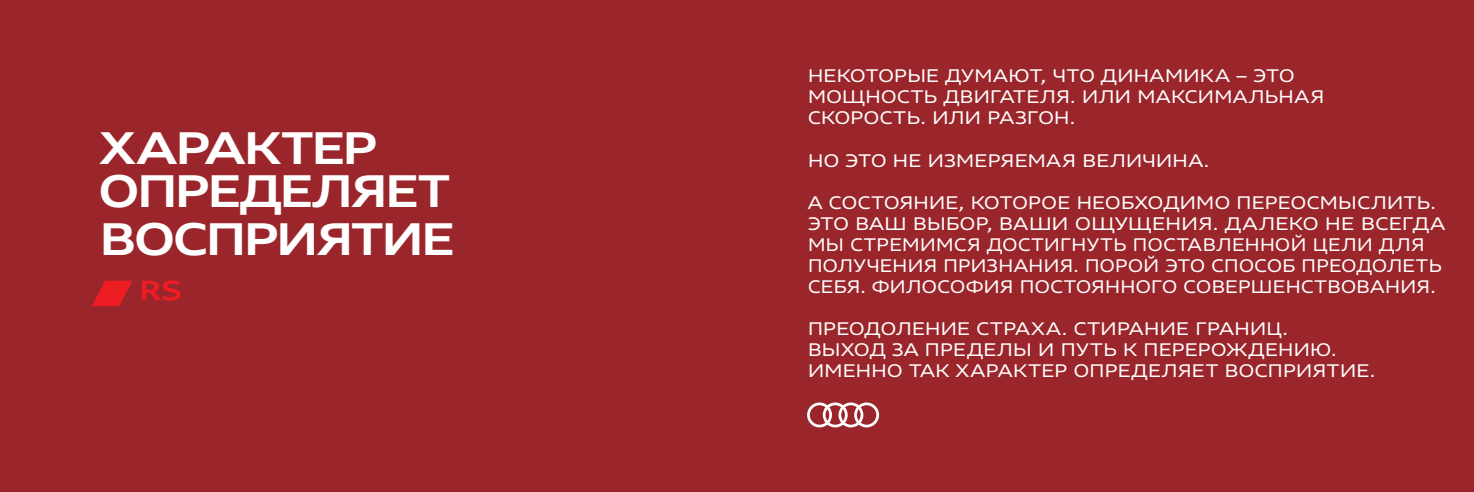
<style>
.page{position:relative;width:1474px;height:492px;background:#fff}
.page>*{position:absolute;margin:0;border:0;box-sizing:border-box;transform-origin:0 0}
.t1{font:700 expanded 43.75px/45.5px "Audi Type";letter-spacing:-.065em;color:#fff}
.t2{font:700 expanded 26.43px "Audi Type";color:#ee1d23}
.t3{font:expanded 17.5px/21px "Audi Type";letter-spacing:-.015em;color:#fff}
</style>
<div class="page">
<div style="left:0;top:0;width:1473px;height:491px;background:#9a262b"></div>
<svg style="left:92px;top:280px;width:40px;height:26px"></svg>
<svg style="left:807px;top:402px;width:72px;height:25px"></svg>
<h1 class="t1" style="left:98px;top:124px;width:359px">ХАРАКТЕР<br>ОПРЕДЕЛЯЕТ<br>ВОСПРИЯТИЕ</h1>
<h2 class="t2" style="left:139px;top:273px;width:45px">RS</h2>
<p class="t3" style="left:807px;top:65px;width:518px">НЕКОТОРЫЕ ДУМАЮТ, ЧТО ДИНАМИКА – ЭТО<br>МОЩНОСТЬ ДВИГАТЕЛЯ. ИЛИ МАКСИМАЛЬНАЯ<br>СКОРОСТЬ. ИЛИ РАЗГОН.</p>
<p class="t3" style="left:807px;top:149px;width:403px">НО ЭТО НЕ ИЗМЕРЯЕМАЯ ВЕЛИЧИНА.</p>
<p class="t3" style="left:807px;top:191px;width:639px">А СОСТОЯНИЕ, КОТОРОЕ НЕОБХОДИМО ПЕРЕОСМЫСЛИТЬ.<br>ЭТО ВАШ ВЫБОР, ВАШИ ОЩУЩЕНИЯ. ДАЛЕКО НЕ ВСЕГДА МЫ СТРЕМИМСЯ ДОСТИГНУТЬ ПОСТАВЛЕННОЙ ЦЕЛИ ДЛЯ ПОЛУЧЕНИЯ ПРИЗНАНИЯ. ПОРОЙ ЭТО СПОСОБ ПРЕОДОЛЕТЬ СЕБЯ. ФИЛОСОФИЯ ПОСТОЯННОГО СОВЕРШЕНСТВОВАНИЯ.</p>
<p class="t3" style="left:807px;top:317px;width:569px">ПРЕОДОЛЕНИЕ СТРАХА. СТИРАНИЕ ГРАНИЦ.<br>ВЫХОД ЗА ПРЕДЕЛЫ И ПУТЬ К ПЕРЕРОЖДЕНИЮ.<br>ИМЕННО ТАК ХАРАКТЕР ОПРЕДЕЛЯЕТ ВОСПРИЯТИЕ.</p>
</div>
